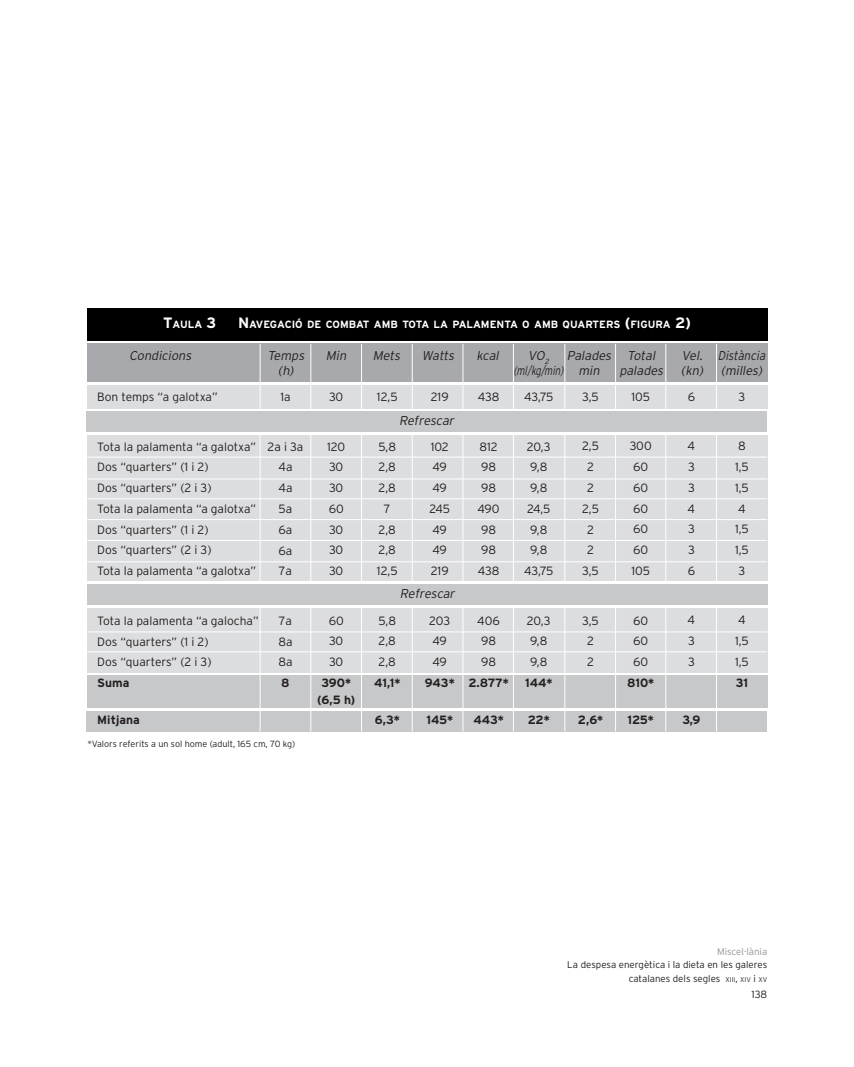
<style>
.page{position:relative;width:854px;height:1067px;background:#fff}
.page>*{position:absolute;margin:0;border:0;box-sizing:border-box;transform-origin:0 0}
.t1{font:italic 300 12.75px/15.3px "Interstate";color:#231f20;text-align:center}
.t2{font:italic 300 12.75px/15.3px "Interstate";color:#231f20;scale:.9 1}
.t3{font:300 12px/20.7px "Interstate";color:#231f20}
.t4{font:700 12px/16.5px "Interstate";color:#231f20;text-align:center}
.t5{font:300 12px/20.7px "Interstate";letter-spacing:-.025em;color:#231f20}
.t6{font:700 10.5px "Interstate";color:#fff}
.t7{font:300 10.5px "Interstate";color:#231f20}
.t8{font:300 9.75px/13.5px "Interstate";color:#231f20;text-align:right}
.t9{font:300 9.75px "Interstate";color:#939598}
.t10{font:300 9px "Interstate";color:#231f20}
.s1{font-size:15px}
.s2{font-size:6.9px}
</style>
<div class="page">
<div style="left:87px;top:608px;width:681px;height:64px;background:#dcdddf"></div>
<div style="left:87px;top:435px;width:680px;height:146px;background:#dcdddf"></div>
<div style="left:86px;top:711px;width:681px;height:20px;background:#c7c8ca"></div>
<div style="left:87px;top:675px;width:681px;height:33px;background:#c7c8ca"></div>
<div style="left:87px;top:344px;width:680px;height:38px;background:#a8a9ad"></div>
<div style="left:87px;top:308px;width:680px;height:32px;background:#000"></div>
<div style="left:87px;top:384px;width:680px;height:24px;background:#dcdddf"></div>
<hr style="left:260px;top:344px;width:1px;height:387px;background:#fff">
<hr style="left:310px;top:344px;width:1px;height:387px;background:#fff">
<hr style="left:361px;top:344px;width:1px;height:387px;background:#fff">
<hr style="left:412px;top:344px;width:1px;height:387px;background:#fff">
<hr style="left:463px;top:344px;width:1px;height:387px;background:#fff">
<hr style="left:513px;top:344px;width:1px;height:387px;background:#fff">
<hr style="left:564px;top:344px;width:1px;height:387px;background:#fff">
<hr style="left:615px;top:344px;width:1px;height:387px;background:#fff">
<hr style="left:665px;top:344px;width:1px;height:387px;background:#fff">
<hr style="left:716px;top:344px;width:1px;height:387px;background:#fff">
<div style="left:86px;top:412px;width:681px;height:20px;background:#c7c8ca"></div>
<div style="left:87px;top:584px;width:680px;height:21px;background:#c7c8ca"></div>
<hr style="left:87px;top:456px;width:680px;height:1px;background:#fff">
<hr style="left:87px;top:478px;width:680px;height:1px;background:#fff">
<hr style="left:87px;top:498px;width:680px;height:1px;background:#fff">
<hr style="left:87px;top:519px;width:680px;height:1px;background:#fff">
<hr style="left:87px;top:540px;width:680px;height:1px;background:#fff">
<hr style="left:87px;top:561px;width:680px;height:1px;background:#fff">
<hr style="left:87px;top:631px;width:680px;height:1px;background:#fff">
<hr style="left:87px;top:651px;width:680px;height:1px;background:#fff">
<p class="t6" style="left:163px;top:319px;width:55px"><span class="s1">T</span>AULA <span class="s1">3</span></p>
<p class="t6" style="left:238px;top:319px;width:454px"><span class="s1">N</span> AVEGACIÓ DE COMBAT AMB TOTA LA PALAMENTA O AMB QUARTERS <span class="s1">(</span>FIGURA <span class="s1">2)</span></p>
<p class="t1" style="left:267px;top:347px;width:41px">Temps (h)</p>
<p class="t1" style="left:326px;top:347px;width:24px">Min</p>
<p class="t1" style="left:373px;top:347px;width:31px">Mets</p>
<p class="t1" style="left:422px;top:347px;width:36px">Watts</p>
<p class="t1" style="left:476px;top:347px;width:26px">kcal</p>
<p class="t1" style="left:513px;top:347px;width:54px">VO<sub>2 </sub>(ml/kg/min)</p>
<p class="t1" style="left:567px;top:347px;width:48px">Palades min</p>
<p class="t1" style="left:619px;top:347px;width:48px">Total palades</p>
<p class="t1" style="left:681px;top:347px;width:26px;text-align:left">Vel. (kn)</p>
<p class="t2" style="left:718px;top:347px;width:57px">Distància (milles)</p>
<p class="t1" style="left:399px;top:413px;width:59px">Refrescar</p>
<p class="t1" style="left:129px;top:347px;width:66px">Condicions</p>
<p class="t3" style="left:738px;top:386px;width:8px">3</p>
<p class="t3" style="left:688px;top:386px;width:9px">6</p>
<p class="t3" style="left:631px;top:386px;width:20px">105</p>
<p class="t3" style="left:97px;top:386px;width:122px">Bon temps “a galotxa”</p>
<p class="t3" style="left:97px;top:436px;width:160px">Tota la palamenta “a galotxa”<br>Dos “quarters” (1 i 2)<br>Dos “quarters” (2 i 3)<br>Tota la palamenta “a galotxa”<br>Dos “quarters” (1 i 2)<br>Dos “quarters” (2 i 3)<br>Tota la palamenta “a galotxa”</p>
<p class="t3" style="left:97px;top:610px;width:163px">Tota la palamenta “a galocha”<br>Dos “quarters” (1 i 2)<br>Dos “quarters” (2 i 3)</p>
<p class="t4" style="left:97px;top:674px;width:34px">Suma</p>
<p class="t4" style="left:97px;top:711px;width:44px">Mitjana</p>
<p class="t3" style="left:582px;top:386px;width:18px">3,5</p>
<p class="t3" style="left:582px;top:436px;width:18px;text-align:center">2,5<br>2<br>2<br>2,5<br>2<br>2<br>3,5</p>
<p class="t3" style="left:582px;top:610px;width:18px;text-align:center">3,5<br>2<br>2</p>
<p class="t3" style="left:524px;top:386px;width:31px">43,75</p>
<p class="t3" style="left:524px;top:436px;width:31px;text-align:center">20,3<br>9,8<br>9,8<br>24,5<br>9,8<br>9,8<br>43,75</p>
<p class="t3" style="left:527px;top:610px;width:25px">20,3<br>9,8<br>9,8</p>
<p class="t4" style="left:525px;top:674px;width:29px">144*</p>
<p class="t4" style="left:528px;top:711px;width:24px">22*</p>
<p class="t3" style="left:478px;top:386px;width:23px">438</p>
<p class="t3" style="left:431px;top:386px;width:19px">219</p>
<p class="t3" style="left:377px;top:386px;width:22px">12,5</p>
<p class="t3" style="left:377px;top:436px;width:22px;text-align:center">5,8<br>2,8<br>2,8<br>7<br>2,8<br>2,8<br>12,5</p>
<p class="t3" style="left:378px;top:610px;width:19px;text-align:justify">5,8<br>2,8<br>2,8</p>
<p class="t4" style="left:374px;top:674px;width:28px">41,1*</p>
<p class="t4" style="left:375px;top:711px;width:27px">6,3*</p>
<p class="t3" style="left:329px;top:386px;width:16px">30</p>
<p class="t3" style="left:280px;top:386px;width:12px">1a</p>
<p class="t3" style="left:735px;top:435px;width:15px">8<br>1,5<br>1,5<br>4<br>1,5<br>1,5<br>3</p>
<p class="t3" style="left:630px;top:436px;width:24px">300<br>60<br>60<br>60<br>60<br>60<br>105</p>
<p class="t3" style="left:268px;top:436px;width:37px;text-align:center">2a i 3a<br>4a<br>4a<br>5a<br>6a<br>6a<br>7a</p>
<p class="t3" style="left:477px;top:436px;width:24px;text-align:center">812<br>98<br>98<br>490<br>98<br>98<br>438</p>
<p class="t3" style="left:688px;top:436px;width:9px;text-align:justify">4<br>3<br>3<br>4<br>3<br>3<br>6</p>
<p class="t5" style="left:429px;top:436px;width:22px">102<br>49<br>49<br>245<br>49<br>49<br>219</p>
<p class="t3" style="left:327px;top:436px;width:20px">120<br>30<br>30<br>60<br>30<br>30<br>30</p>
<p class="t1" style="left:400px;top:586px;width:59px">Refrescar</p>
<p class="t3" style="left:633px;top:610px;width:17px;text-align:justify">60<br>60<br>60</p>
<p class="t4" style="left:627px;top:674px;width:29px">810*</p>
<p class="t4" style="left:627px;top:711px;width:28px">125*</p>
<p class="t3" style="left:735px;top:609px;width:15px">4<br>1,5<br>1,5</p>
<p class="t4" style="left:736px;top:674px;width:14px">31</p>
<p class="t3" style="left:477px;top:610px;width:24px;text-align:center">406<br>98<br>98</p>
<p class="t4" style="left:468px;top:674px;width:42px">2.877*</p>
<p class="t4" style="left:473px;top:711px;width:32px">443*</p>
<p class="t3" style="left:688px;top:610px;width:9px;text-align:justify">4<br>3<br>3</p>
<p class="t3" style="left:429px;top:610px;width:22px">203<br>49<br>49</p>
<p class="t4" style="left:425px;top:674px;width:31px">943*</p>
<p class="t4" style="left:426px;top:711px;width:28px">145*</p>
<p class="t3" style="left:329px;top:610px;width:17px;text-align:justify">60<br>30<br>30</p>
<p class="t4" style="left:317px;top:674px;width:40px">390* (6,5 h)</p>
<p class="t3" style="left:278px;top:610px;width:16px;text-align:justify">7a 8a 8a</p>
<p class="t4" style="left:281px;top:674px;width:10px">8</p>
<p class="t4" style="left:682px;top:711px;width:20px">3,9</p>
<p class="t4" style="left:578px;top:711px;width:27px">2,6*</p>
<p class="t10" style="left:87px;top:738px;width:209px">*Valors referits a un sol home (adult, 165 cm, 70 kg)</p>
<p class="t9" style="left:717px;top:945px;width:52px">Miscel·lània</p>
<p class="t8" style="left:567px;top:957px;width:201px">La despesa energètica i la dieta en les galeres catalanes dels segles <span class="s2">XIII</span>, <span class="s2">XIV</span> i <span class="s2">XV</span></p>
<p class="t7" style="left:751px;top:988px;width:17px">138</p>
</div>
